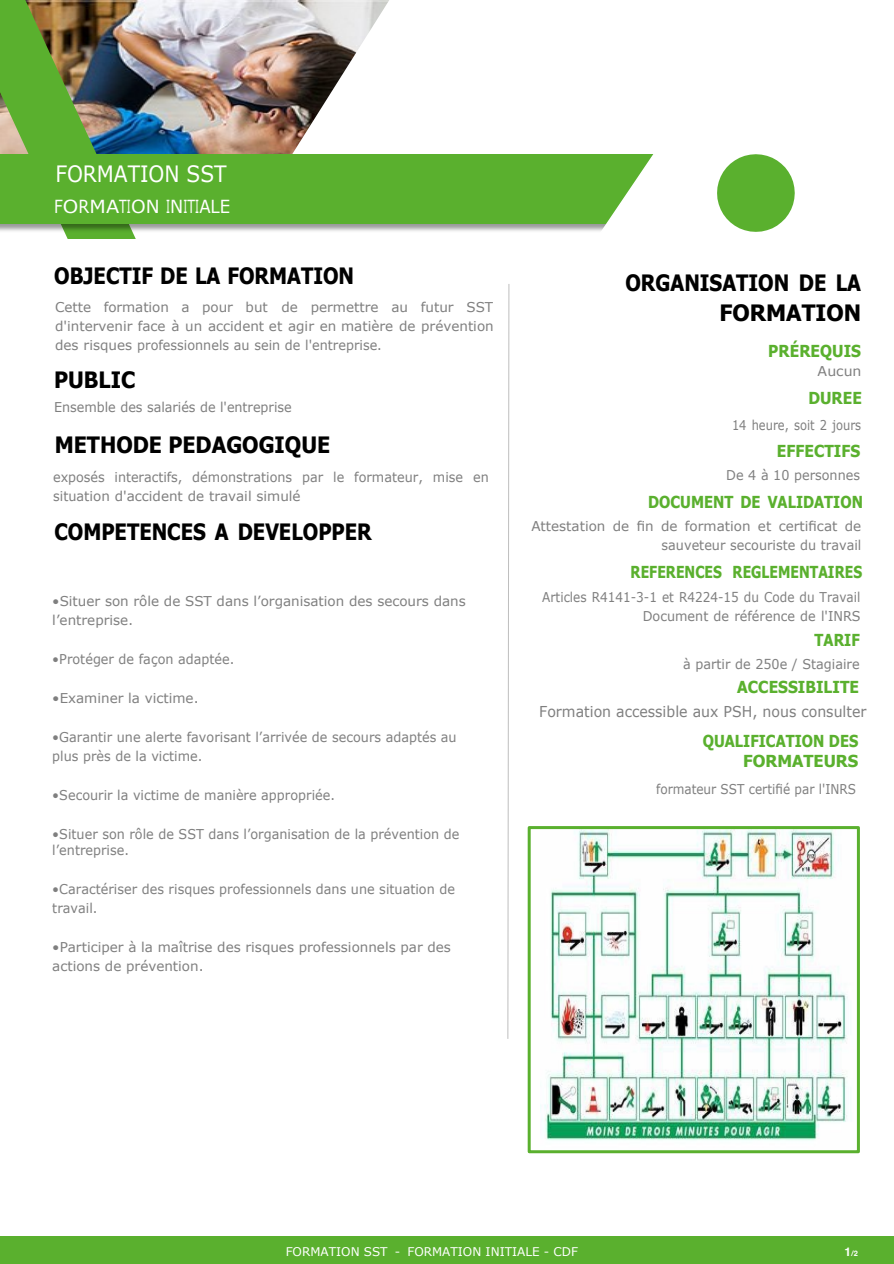
<style>
.page{position:relative;width:894px;height:1264px;background:#fff}
.page>*{position:absolute;margin:0;border:0;box-sizing:border-box;transform-origin:0 0}
.t1{font:700 22.5px/30px "Tahoma";color:#000;text-align:right;scale:.89 1}
.t2{font:700 22.5px "Tahoma";color:#000;scale:.95 1}
.t3{font:22.5px "Verdana";letter-spacing:-.005em;color:#fff;scale:.9 1}
.t4{font:18px "Verdana";color:#fff;scale:.84 1}
.t5{font:700 16.5px/20px "Tahoma";letter-spacing:.005em;color:#5ab02e;text-align:right;scale:.88 1}
.t6{font:700 16.5px "Tahoma";letter-spacing:.005em;color:#5ab02e;scale:.94 1}
.t7{font:700 16.5px "Tahoma";letter-spacing:.005em;color:#5ab02e;scale:.84 1}
.t8{font:15px "Verdana";color:#7f7f7f;scale:.94 1}
.t9{font:13.5px/19.2px "Verdana";color:#7f7f7f;scale:.95 1}
.t10{font:13.5px/19.2px "Verdana";color:#7f7f7f}
.t11{font:13.5px/19.5px "Verdana";color:#7f7f7f;text-align:right;scale:.89 1}
.t12{font:13.5px "Verdana";color:#7f7f7f;scale:.85 1}
.t13{font:13.5px "Verdana";color:#808080;scale:.95 1}
.t14{font:13.5px "Verdana";color:#7f7f7f;scale:1.04 1}
.t15{font:12px "Verdana";color:#fff}
.t16{font:700 7.5px "Helvetica";color:#fff}
.s1{font-size:12px}
</style>
<div class="page">
<img style="left:136px;top:0;width:152px;height:153px">
<svg style="left:288px;top:0;width:101px;height:153px"></svg>
<img style="left:0;top:0;width:136px;height:239px">
<img style="left:0;top:153px;width:574px;height:82px">
<div style="left:0;top:155px;width:655px;height:69px;background:#5ab02e"></div>
<svg style="left:574px;top:154px;width:81px;height:77px"></svg>
<div style="left:0;top:1236px;width:893px;height:27px;background:#5ab02e"></div>
<img style="left:540px;top:830px;width:308px;height:311px">
<div style="left:527px;top:826px;width:332px;height:327px;border:3px solid #5ab02e"></div>
<svg style="left:507px;top:284px;width:2px;height:755px"></svg>
<svg style="left:717px;top:154px;width:77px;height:78px"></svg>
<h1 class="t3" style="left:56px;top:164px;width:192px">FORMATION SST</h1>
<h2 class="t4" style="left:54px;top:199px;width:211px">FORMATION INITIALE</h2>
<h1 class="t1" style="left:54px;top:262px;width:338px">OBJECTIF DE LA FORMATION</h1>
<p class="t10" style="left:55px;top:298px;width:440px;text-align:justify">Cette formation a pour but de permettre au futur SST d'intervenir face à un accident et agir en matière de prévention des risques professionnels au sein de l'entreprise.</p>
<h1 class="t2" style="left:54px;top:371px;width:87px">PUBLIC</h1>
<p class="t9" style="left:54px;top:399px;width:251px">Ensemble des salariés de l'entreprise</p>
<h1 class="t2" style="left:55px;top:435px;width:291px">METHODE PEDAGOGIQUE</h1>
<p class="t9" style="left:53px;top:469px;width:460px">exposés interactifs, démonstrations par le formateur, mise en situation d'accident de travail simulé</p>
<h1 class="t1" style="left:54px;top:518px;width:358px">COMPETENCES A DEVELOPPER</h1>
<p class="t10" style="left:52px;top:592px;width:415px">•Situer son rôle de SST dans l’organisation des secours dans l’entreprise.</p>
<p class="t9" style="left:52px;top:650px;width:193px">•Protéger de façon adaptée.</p>
<p class="t10" style="left:52px;top:689px;width:148px">•Examiner la victime.</p>
<p class="t9" style="left:52px;top:728px;width:427px">•Garantir une alerte favorisant l’arrivée de secours adaptés au plus près de la victime.</p>
<p class="t9" style="left:52px;top:786px;width:299px">•Secourir la victime de manière appropriée.</p>
<p class="t9" style="left:52px;top:826px;width:430px;line-height:16.5px">•Situer son rôle de SST dans l’organisation de la prévention de l’entreprise.</p>
<p class="t9" style="left:52px;top:880px;width:425px">•Caractériser des risques professionnels dans une situation de travail.</p>
<p class="t10" style="left:52px;top:938px;width:400px">•Participer à la maîtrise des risques professionnels par des actions de prévention.</p>
<h1 class="t1" style="left:625px;top:270px;width:266px">ORGANISATION DE LA<br>FORMATION</h1>
<p class="t6" style="left:768px;top:344px;width:100px">PRÉREQUIS</p>
<p class="t14" style="left:817px;top:366px;width:44px">Aucun</p>
<p class="t6" style="left:808px;top:392px;width:59px">DUREE</p>
<p class="t12" style="left:731px;top:419px;width:153px">14 heure, soit 2 jours</p>
<p class="t6" style="left:776px;top:445px;width:90px">EFFECTIFS</p>
<p class="t13" style="left:726px;top:470px;width:142px">De 4 à 10 personnes</p>
<p class="t5" style="left:647px;top:493px;width:246px">DOCUMENT DE VALIDATION</p>
<p class="t10" style="left:531px;top:517px;width:331px;text-align:right">Attestation de fin de formation et certificat de sauveteur secouriste du travail</p>
<p class="t7" style="left:630px;top:565px;width:277px">REFERENCES REGLEMENTAIRES</p>
<p class="t11" style="left:542px;top:588px;width:359px">Articles R4141-3-1 et R4224-15 du Code du Travail<br>Document de référence de l'INRS</p>
<p class="t5" style="left:814px;top:632px;width:53px">TARIF</p>
<p class="t9" style="left:683px;top:656px;width:187px">à partir de 250e / Stagiaire</p>
<p class="t6" style="left:737px;top:680px;width:131px">ACCESSIBILITE</p>
<p class="t8" style="left:539px;top:705px;width:349px">Formation accessible aux PSH, nous consulter</p>
<p class="t5" style="left:702px;top:732px;width:178px">QUALIFICATION DES<br>FORMATEURS</p>
<p class="t11" style="left:656px;top:780px;width:226px">formateur SST certifié par l'INRS</p>
<p class="t15" style="left:286px;top:1247px;width:294px">FORMATION SST - FORMATION INITIALE - CDF</p>
<p class="t16" style="left:844px;top:1250px;width:15px"><span class="s1">1</span>/2</p>
</div>
